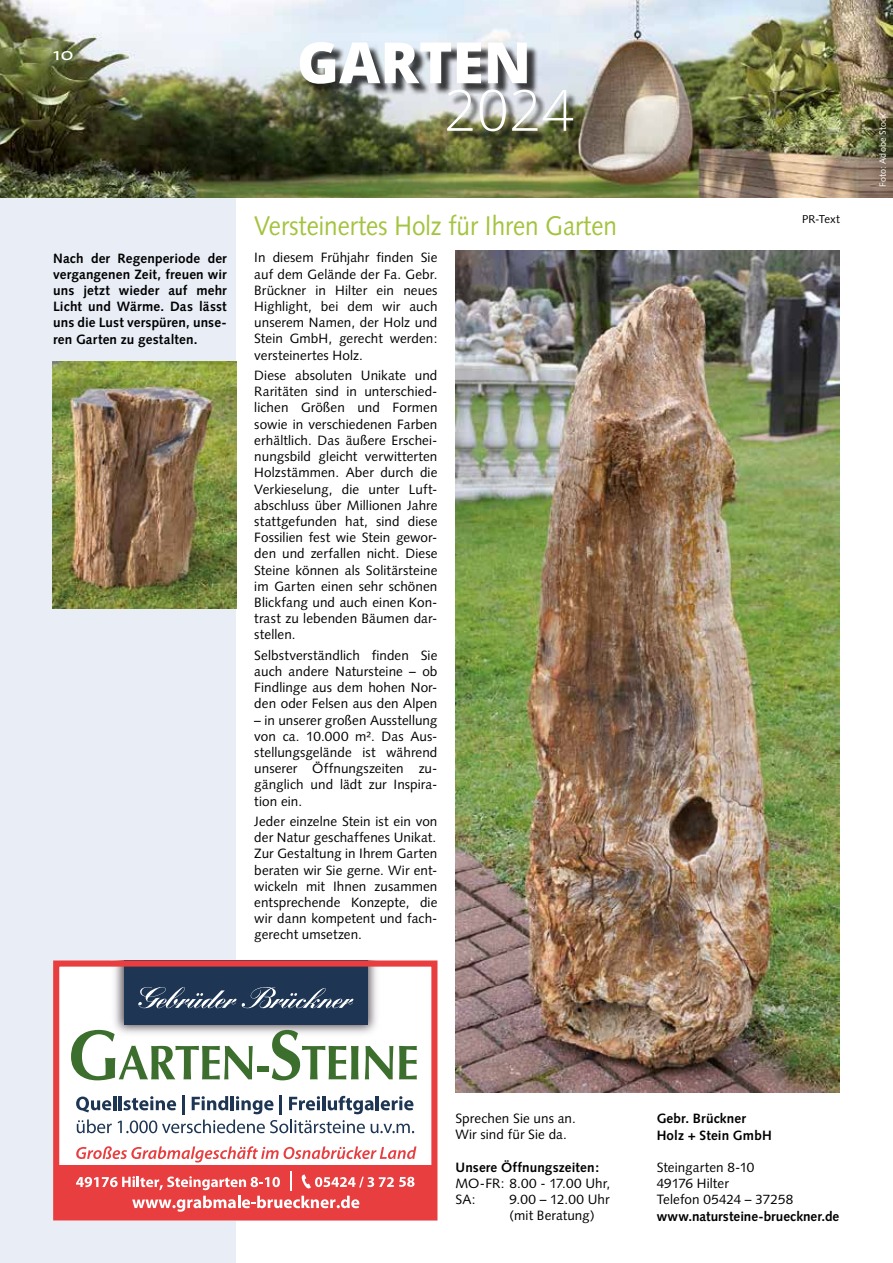
<style>
.page{position:relative;width:893px;height:1263px;background:#fff}
.page>*{position:absolute;margin:0;border:0;box-sizing:border-box;transform-origin:0 0}
.t1{font:800 56.85px "Open Sans";color:#fff}
.t2{font:300 56.85px "Open Sans";color:#fff}
.t3{font:27px "Syntax";color:#a4c33f;scale:.9 1}
.t4{font:17.25px "The Mix";color:#fff;scale:1.25 1}
.t5{font:13.5px/16.2px "Syntax";letter-spacing:.005em;color:#000;text-align:justify}
.t6{font:700 13.5px/16.2px "Syntax";letter-spacing:.01em;color:#000}
.t7{font:11.4px "Syntax";letter-spacing:-.005em;color:#000}
.t8{font:9px "Syntax";letter-spacing:.02em;color:#fff}
</style>
<div class="page">
<div style="left:0;top:94px;width:236px;height:1169px;background:#e8edf6"></div>
<img style="left:0;top:0;width:893px;height:197px">
<div style="left:53px;top:960px;width:384px;height:260px;background:#fff"></div>
<img style="left:114px;top:967px;width:263px;height:67px">
<div style="left:124px;top:960px;width:244px;height:65px;background:#1e3654"></div>
<svg style="left:138px;top:987px;width:98px;height:21px"></svg>
<svg style="left:242px;top:987px;width:111px;height:21px"></svg>
<div style="left:53px;top:960px;width:384px;height:260px;border:6px solid #e83e3f"></div>
<div style="left:57px;top:1165px;width:378px;height:52px;background:#e83e3f"></div>
<svg style="left:76px;top:1096px;width:35px;height:16px"></svg>
<hr style="left:113px;top:1096px;width:3px;height:14px;background:#1e3654">
<hr style="left:182px;top:1095px;width:3px;height:20px;background:#1e3654">
<hr style="left:280px;top:1095px;width:2px;height:20px;background:#1e3654">
<svg style="left:77px;top:1119px;width:35px;height:14px"></svg>
<svg style="left:118px;top:1096px;width:296px;height:37px"></svg>
<svg style="left:71px;top:1030px;width:182px;height:50px"></svg>
<div style="left:257px;top:1066px;width:12px;height:5px;background:#3c6e2d"></div>
<svg style="left:272px;top:1030px;width:87px;height:50px"></svg>
<svg style="left:365px;top:1046px;width:28px;height:33px"></svg>
<svg style="left:399px;top:1046px;width:18px;height:33px"></svg>
<svg style="left:76px;top:1171px;width:338px;height:41px"></svg>
<svg style="left:76px;top:1146px;width:340px;height:16px"></svg>
<img style="left:53px;top:361px;width:183px;height:247px">
<img style="left:455px;top:251px;width:385px;height:841px">
<div style="left:303px;top:45px;width:236px;height:51px;background:#000;opacity:.75"></div>
<div style="left:449px;top:91px;width:135px;height:51px;background:#000;opacity:.75"></div>
<p class="t4" style="left:53px;top:40px;width:18px">10</p>
<h1 class="t1" style="left:297px;top:19px;width:236px">GARTEN</h1>
<h1 class="t2" style="left:444px;top:71px;width:131px">2024</h1>
<p class="t6" style="left:53px;top:250px;width:175px;text-align:justify">Nach der Regenperiode der vergangenen Zeit, freuen wir uns jetzt wieder auf mehr Licht und Wärme. Das lässt uns die Lust verspüren, unse&shy;ren Garten zu gestalten.</p>
<h2 class="t3" style="left:254px;top:210px;width:404px">Versteinertes Holz für Ihren Garten</h2>
<p class="t5" style="left:254px;top:250px;width:185px">In diesem Frühjahr finden Sie auf dem Gelände der Fa. Gebr.<br>Brückner in Hilter ein neues Highlight, bei dem wir auch unserem Namen, der Holz und Stein GmbH, gerecht werden: versteinertes Holz.</p>
<p class="t5" style="left:254px;top:367px;width:185px">Diese absoluten Unikate und Raritäten sind in unterschied&shy;lichen Größen und Formen sowie in verschiedenen Farben erhältlich. Das äußere Erschei&shy;nungsbild gleicht verwitterten Holzstämmen. Aber durch die Verkieselung, die unter Luft&shy;abschluss über Millionen Jahre stattgefunden hat, sind diese Fossilien fest wie Stein gewor&shy;den und zerfallen nicht. Diese Steine können als Solitärsteine im Garten einen sehr schönen Blickfang und auch einen Kon&shy;trast zu lebenden Bäumen dar&shy;stellen.</p>
<p class="t5" style="left:254px;top:647px;width:185px">Selbstverständlich finden Sie auch andere Natursteine – ob Findlinge aus dem hohen Nor&shy;den oder Felsen aus den Alpen</p>
<p class="t5" style="left:254px;top:712px;width:185px">– in unserer großen Ausstellung von ca. 10.000 m². Das Aus&shy;stellungsgelände ist während unserer Öffnungszeiten zu&shy;gänglich und lädt zur Inspira&shy;tion ein.</p>
<p class="t5" style="left:254px;top:813px;width:185px">Jeder einzelne Stein ist ein von der Natur geschaffenes Unikat.<br>Zur Gestaltung in Ihrem Garten beraten wir Sie gerne. Wir ent&shy;wickeln mit Ihnen zusammen entsprechende Konzepte, die wir dann kompetent und fach&shy;gerecht umsetzen.</p>
<p class="t7" style="left:802px;top:213px;width:39px">PR-Text</p>
<p class="t8" style="left:877px;top:187px;width:75px;rotate:-90deg">Foto: Adobe Stock</p>
<p class="t5" style="left:455px;top:1110px;width:122px">Sprechen Sie uns an.<br>Wir sind für Sie da.</p>
<p class="t6" style="left:455px;top:1159px;width:145px">Unsere Öffnungszeiten:</p>
<p class="t5" style="left:455px;top:1175px;width:156px">MO-FR: 8.00 - 17.00 Uhr,<br>SA:</p>
<p class="t5" style="left:509px;top:1191px;width:102px">9.00 – 12.00 Uhr (mit Beratung)</p>
<p class="t6" style="left:657px;top:1111px;width:117px">Gebr. Brückner<br>Holz + Stein GmbH</p>
<p class="t5" style="left:657px;top:1159px;width:138px;text-align:left">Steingarten 8-10<br>49176 Hilter<br>Telefon 05424 – 37258</p>
<p class="t6" style="left:657px;top:1208px;width:184px">www.natursteine-brueckner.de</p>
</div>
